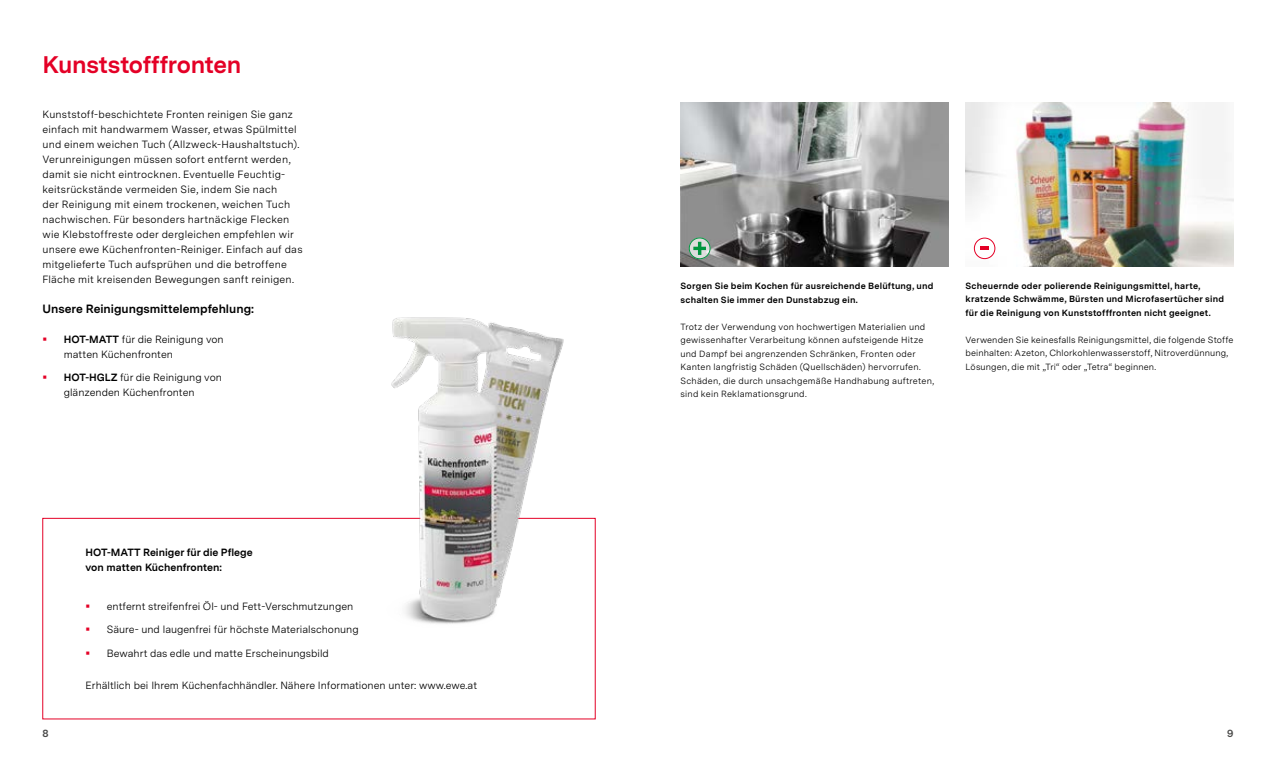
<style>
.page{position:relative;width:1276px;height:766px;background:#fff}
.page>*{position:absolute;margin:0;border:0;box-sizing:border-box;transform-origin:0 0}
.t1{font:700 24px "Messina Sans";letter-spacing:-.015em;color:#e40026}
.t2{font:700 12px "Messina Sans";color:#000}
.t3{font:10.5px/15px "Messina Sans";letter-spacing:.015em;color:#000}
.t4{font:700 10.5px/15px "Messina Sans";color:#000}
.t5{font:700 10.5px "Messina Sans";color:#494948}
.t6{font:9px/13.5px "Messina Sans";letter-spacing:.02em;color:#000}
.t7{font:700 9px/13.5px "Messina Sans";letter-spacing:.02em;color:#000}
.s1{font-weight:700}
</style>
<div class="page">
<img style="left:965px;top:103px;width:268px;height:164px">
<img style="left:680px;top:102px;width:268px;height:165px">
<svg style="left:689px;top:238px;width:21px;height:20px"></svg>
<div style="left:689px;top:238px;width:21px;height:21px;border:1px solid #00963f;border-radius:50%"></div>
<svg style="left:693px;top:242px;width:13px;height:13px"></svg>
<div style="left:974px;top:238px;width:21px;height:20px;background:#fff;border-radius:50%"></div>
<div style="left:974px;top:238px;width:21px;height:21px;border:1px solid #e40026;border-radius:50%"></div>
<svg style="left:980px;top:247px;width:9px;height:3px"></svg>
<img style="left:378px;top:317px;width:200px;height:307px">
<h1 class="t1" style="left:43px;top:46px;width:200px">Kunststofffronten</h1>
<p class="t3" style="left:43px;top:106px;width:261px">Kunststoff-beschichtete Fronten reinigen Sie ganz einfach mit handwarmem Wasser, etwas Spülmittel und einem weichen Tuch (Allzweck-Haushaltstuch).<br>Verunreinigungen müssen sofort entfernt werden, damit sie nicht eintrocknen. Eventuelle Feuchtig&shy;keitsrückstände vermeiden Sie, indem Sie nach<br>der Reinigung mit einem trockenen, weichen Tuch nachwischen. Für besonders hartnäckige Flecken wie Klebstoffreste oder dergleichen empfehlen wir unsere ewe Küchenfronten-Reiniger. Einfach auf das mitgelieferte Tuch aufsprühen und die betroffene Fläche mit kreisenden Bewegungen sanft reinigen.</p>
<p class="t2" style="left:43px;top:299px;width:213px">Unsere Reinigungsmittelempfehlung:</p>
<p class="t3" style="left:64px;top:331px;width:161px"><span class="s1">HOT-MATT</span> für die Reinigung von matten Küchenfronten</p>
<p class="t3" style="left:64px;top:370px;width:160px"><span class="s1">HOT-HGLZ</span> für die Reinigung von glänzenden Küchenfronten</p>
<p class="t4" style="left:85px;top:544px;width:169px">HOT-MATT Reiniger für die Pflege von matten Küchenfronten:</p>
<p class="t3" style="left:107px;top:598px;width:248px">entfernt streifenfrei Öl- und Fett-Verschmutzungen</p>
<p class="t3" style="left:107px;top:621px;width:253px">Säure- und laugenfrei für höchste Materialschonung</p>
<p class="t3" style="left:107px;top:645px;width:224px">Bewahrt das edle und matte Erscheinungsbild</p>
<p class="t3" style="left:85px;top:677px;width:393px">Erhältlich bei Ihrem Küchenfachhändler. Nähere Informationen unter: www.ewe.at</p>
<p class="t7" style="left:680px;top:279px;width:254px">Sorgen Sie beim Kochen für ausreichende Belüftung, und schalten Sie immer den Dunstabzug ein.</p>
<p class="t6" style="left:680px;top:319px;width:255px">Trotz der Verwendung von hochwertigen Materialien und gewissenhafter Verarbeitung können aufsteigende Hitze und Dampf bei angrenzenden Schränken, Fronten oder Kanten langfristig Schäden (Quellschäden) hervorrufen.<br>Schäden, die durch unsachgemäße Handhabung auftreten, sind kein Reklamationsgrund.</p>
<p class="t7" style="left:965px;top:278px;width:260px">Scheuernde oder polierende Reinigungsmittel, harte, kratzende Schwämme, Bürsten und Microfasertücher sind für die Reinigung von Kunststofffronten nicht geeignet.</p>
<p class="t6" style="left:965px;top:332px;width:269px">Verwenden Sie keinesfalls Reinigungsmittel, die folgende Stoffe beinhalten: Azeton, Chlorkohlenwasserstoff, Nitroverdünnung,<br>Lösungen, die mit „Tri“ oder „Tetra“ beginnen.</p>
<p class="t5" style="left:43px;top:725px;width:8px">8</p>
<p class="t5" style="left:1227px;top:725px;width:8px">9</p>
</div>
